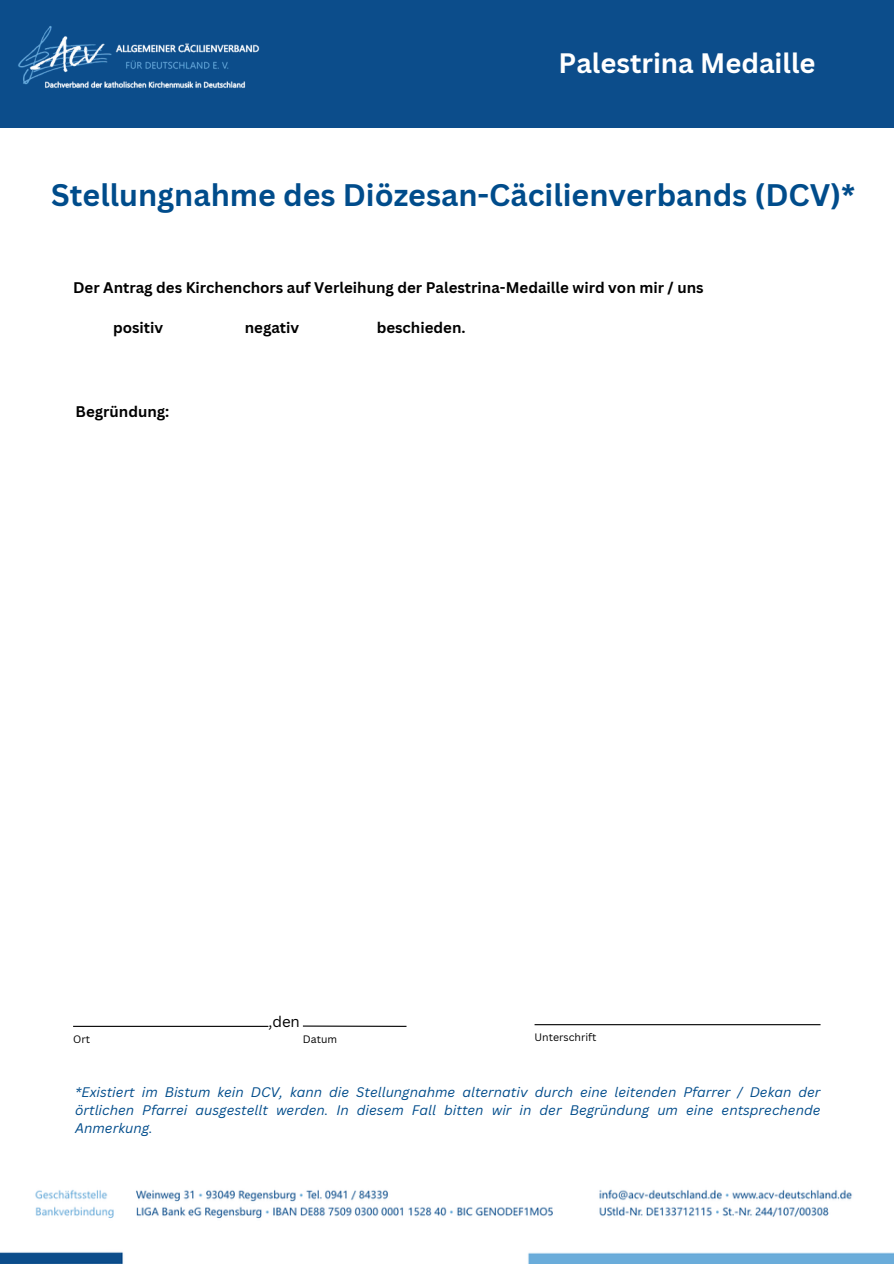
<style>
.page{position:relative;width:894px;height:1264px;background:#fff}
.page>*{position:absolute;margin:0;border:0;box-sizing:border-box;transform-origin:0 0}
.t1{font:700 30.3px "Canva Sans";color:#004c8b}
.t2{font:700 27.3px "Canva Sans";color:#fff}
.t3{font:700 15px "Canva Sans";color:#000}
.t4{font:15px "Canva Sans";color:#000}
.t5{font:italic 13.5px/18px "Canva Sans";color:#004c8b;text-align:justify}
.t6{font:10.5px "Canva Sans";color:#000}
</style>
<div class="page">
<div style="left:0;top:0;width:893px;height:128px;background:#0c4d8b"></div>
<img style="left:18px;top:26px;width:242px;height:62px">
<img style="left:0;top:1189px;width:893px;height:74px">
<hr style="left:303px;top:1025px;width:103px;height:1px;background:#000">
<hr style="left:534px;top:1024px;width:286px;height:1px;background:#000">
<hr style="left:73px;top:1025px;width:195px;height:1px;background:#000">
<h2 class="t2" style="left:558px;top:44px;width:258px">Palestrina Medaille</h2>
<h1 class="t1" style="left:51px;top:173px;width:805px">Stellungnahme des Diözesan-Cäcilienverbands (DCV)*</h1>
<h3 class="t3" style="left:73px;top:276px;width:631px">Der Antrag des Kirchenchors auf Verleihung der Palestrina-Medaille wird von mir / uns</h3>
<p class="t3" style="left:113px;top:317px;width:52px">positiv</p>
<p class="t3" style="left:245px;top:317px;width:56px">negativ</p>
<p class="t3" style="left:376px;top:317px;width:90px">beschieden.</p>
<h4 class="t3" style="left:75px;top:401px;width:95px">Begründung:</h4>
<h2 class="t4" style="left:268px;top:1010px;width:33px">,den</h2>
<h2 class="t6" style="left:73px;top:1031px;width:18px">Ort</h2>
<h2 class="t6" style="left:534px;top:1030px;width:63px">Unterschrift</h2>
<h2 class="t6" style="left:303px;top:1031px;width:36px">Datum</h2>
<p class="t5" style="left:75px;top:1083px;width:746px">*Existiert im Bistum kein DCV, kann die Stellungnahme alternativ durch eine leitenden Pfarrer / Dekan der örtlichen Pfarrei ausgestellt werden. In diesem Fall bitten wir in der Begründung um eine entsprechende Anmerkung.</p>
</div>
